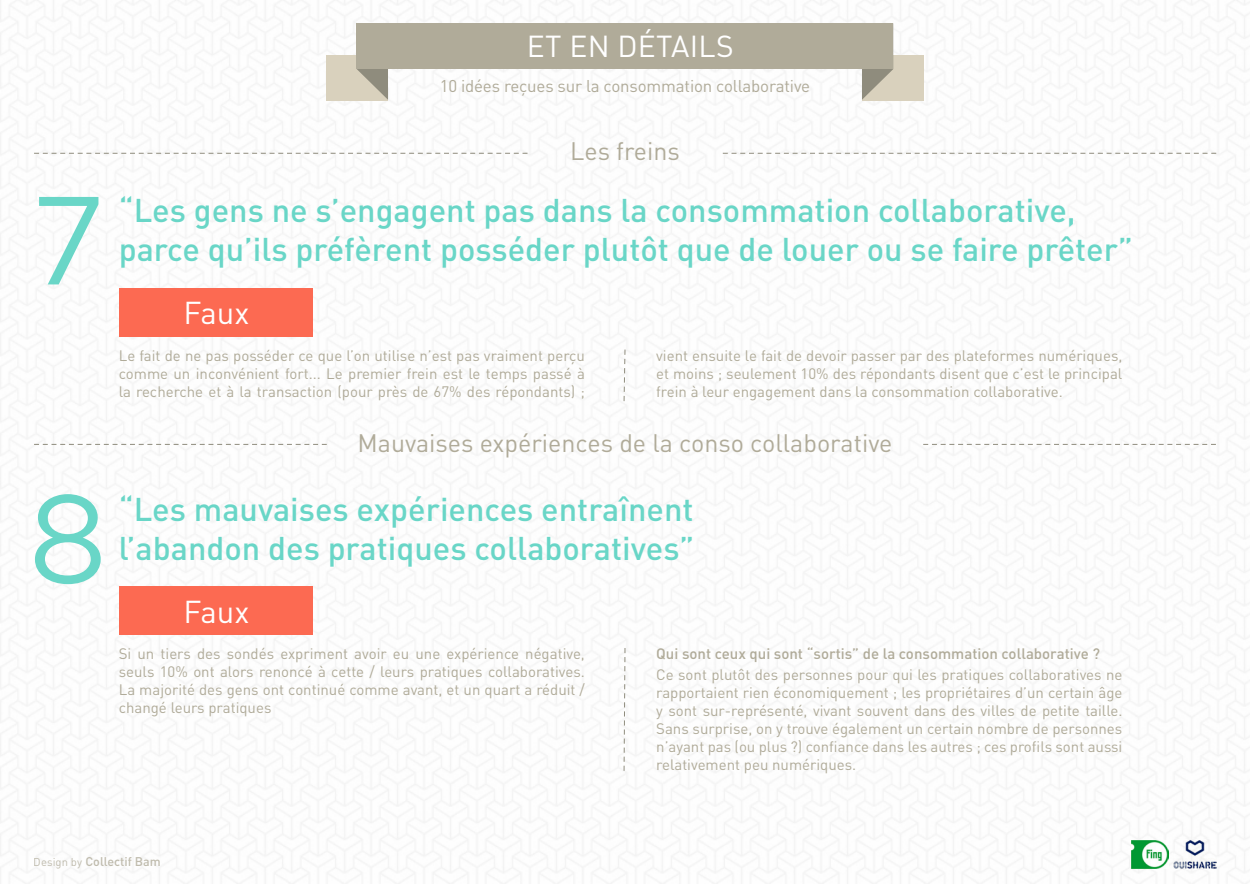
<style>
.page{position:relative;width:1250px;height:884px;background:#fff}
.page>*{position:absolute;margin:0;border:0;box-sizing:border-box;transform-origin:0 0}
.t1{font:125px "Gotham";color:#69d6c7}
.t2{font:500 32.5px/39px "DINOT";color:#69d6c7}
.t3{font:31.25px "DINOT";letter-spacing:-.02em;color:#fff}
.t4{font:30px "DINOT";letter-spacing:.01em;color:#fff}
.t5{font:25px "DINOT";color:#b0ab99}
.t6{font:16.88px "DINOT";letter-spacing:-.01em;color:#b0ab99}
.t7{font:15px/18px "DINOT";color:#b0ab99;text-align:justify}
.t8{font:500 15px "DINOT";color:#b0ab99}
.t9{font:500 12.5px "DINOT";color:#b0ab99}
.s1{font-weight:400;font-size:11.25px}
</style>
<div class="page">
<img style="left:0;top:0;width:1250px;height:884px">
<div style="left:862px;top:55px;width:61px;height:45px;background:#d9d1bd"></div>
<div style="left:327px;top:55px;width:61px;height:45px;background:#d9d1bd"></div>
<svg style="left:357px;top:23px;width:31px;height:77px"></svg>
<svg style="left:862px;top:23px;width:31px;height:77px"></svg>
<div style="left:357px;top:24px;width:536px;height:45px;background:#b0ab99"></div>
<img style="left:1131px;top:840px;width:38px;height:28px">
<img style="left:1173px;top:840px;width:43px;height:28px">
<svg style="left:623px;top:349px;width:3px;height:53px"></svg>
<svg style="left:623px;top:647px;width:3px;height:125px"></svg>
<svg style="left:34px;top:153px;width:493px;height:1px"></svg>
<svg style="left:34px;top:444px;width:293px;height:1px"></svg>
<svg style="left:923px;top:444px;width:293px;height:1px"></svg>
<svg style="left:723px;top:153px;width:493px;height:1px"></svg>
<div style="left:120px;top:288px;width:193px;height:49px;background:#fc6a52"></div>
<div style="left:120px;top:586px;width:193px;height:49px;background:#fc6a52"></div>
<h3 class="t4" style="left:527px;top:25px;width:177px">et e n détails</h3>
<p class="t6" style="left:440px;top:74px;width:372px">10 idées reçues sur la consommation collaborative</p>
<h1 class="t1" style="left:31px;top:160px;width:76px">7</h1>
<h1 class="t1" style="left:28px;top:458px;width:80px">8</h1>
<h3 class="t5" style="left:570px;top:134px;width:111px">Les freins</h3>
<h2 class="t2" style="left:119px;top:190px;width:1016px">“Les gens ne s’engagent pas dans la consommation collaborative, parce qu’ils préfèrent posséder plutôt que de louer ou se faire prêter”</h2>
<h3 class="t3" style="left:183px;top:292px;width:67px">Faux</h3>
<p class="t7" style="left:119px;top:346px;width:468px">Le fait de ne pas posséder ce que l’on utilise n’est pas vraiment perçu comme un inconvénient fort... Le premier frein est le temps passé à la recherche et à la transaction (pour près de 67% des répondants) ;</p>
<p class="t7" style="left:656px;top:346px;width:468px">vient ensuite le fait de devoir passer par des plateformes numériques, et moins ; seulement 10% des répondants disent que c’est le principal frein à leur engagement dans la consommation collaborative.</p>
<h3 class="t5" style="left:358px;top:425px;width:537px">Mauvaises expériences de la conso collaborative</h3>
<h2 class="t2" style="left:119px;top:488px;width:577px">“Les mauvaises expériences entraînent l’abandon des pratiques collaboratives”</h2>
<h3 class="t3" style="left:183px;top:590px;width:67px">Faux</h3>
<p class="t7" style="left:119px;top:644px;width:468px">Si un tiers des sondés expriment avoir eu une expérience négative, seuls 10% ont alors renoncé à cette / leurs pratiques collaboratives.<br>La majorité des gens ont continué comme avant, et un quart a réduit / changé leurs pratiques</p>
<p class="t8" style="left:656px;top:644px;width:445px">Qui sont ceux qui sont “sortis” de la consommation collaborative ?</p>
<p class="t7" style="left:656px;top:665px;width:468px">Ce sont plutôt des personnes pour qui les pratiques collaboratives ne rapportaient rien économiquement ; les propriétaires d’un certain âge y sont sur-représenté, vivant souvent dans des villes de petite taille.<br>Sans surprise, on y trouve également un certain nombre de personnes n’ayant pas (ou plus ?) confiance dans les autres ; ces profils sont aussi relativement peu numériques.</p>
<p class="t9" style="left:34px;top:852px;width:129px"><span class="s1">Design by</span> Collectif Bam</p>
</div>
